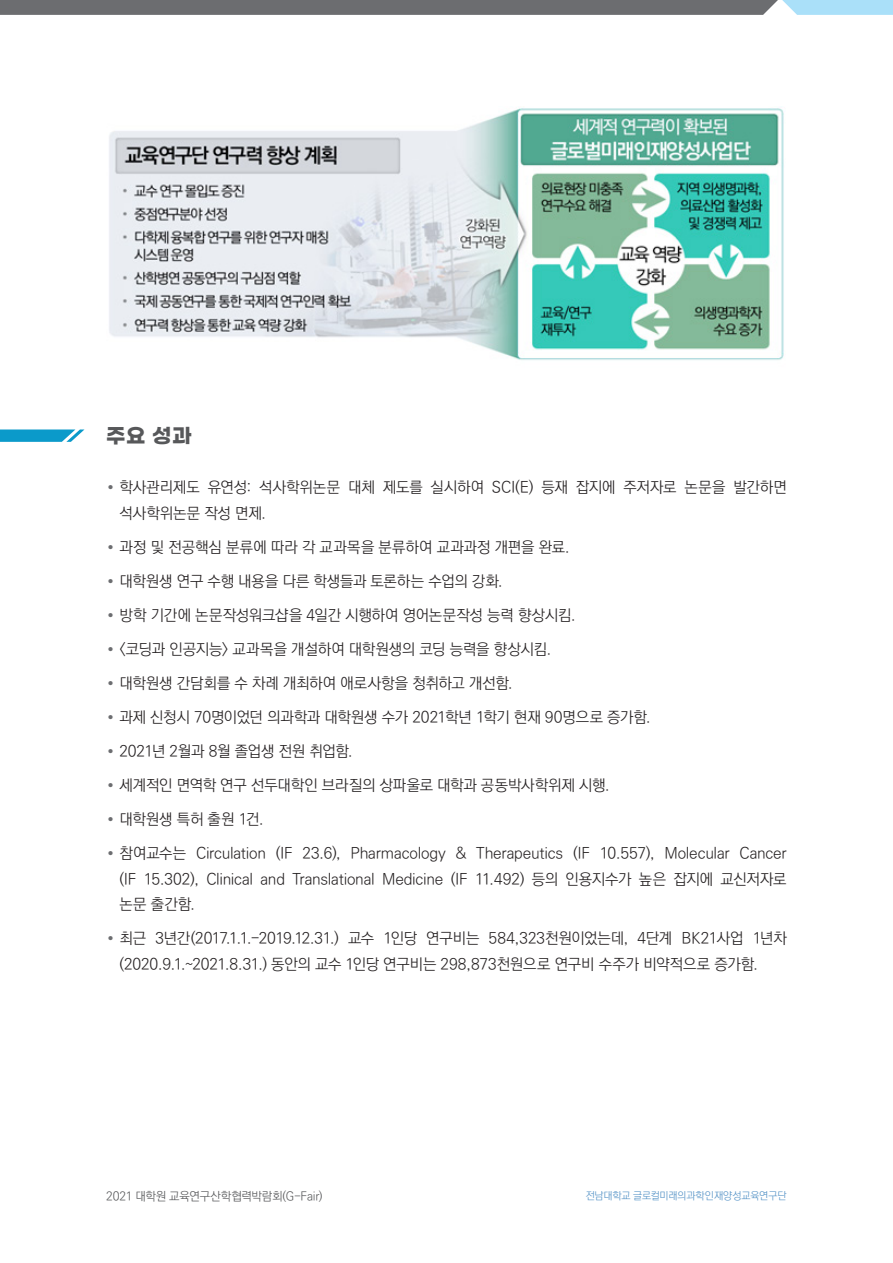
<style>
.page{position:relative;width:893px;height:1263px;background:#fff}
.page>*{position:absolute;margin:0;border:0;box-sizing:border-box;transform-origin:0 0}
.꼭지타이틀{font:700 20.25px "Gmarket Sans";color:#57585a}
.본문단락{font:300 15.3px/25.5px "Ko Pub Dotum";letter-spacing:-.01em;color:#231f20}
.본문단락-2{font:300 15.3px "Ko Pub Dotum";letter-spacing:.01em;color:#231f20}
.t1{font:300 12px "Ko Pub Dotum";letter-spacing:-.015em;color:#57585a}
.t2{font:300 10.5px "Ko Pub Dotum";letter-spacing:-.015em;color:#5794c7}
.s1{font-family:"HCR Dotum";font-weight:400;color:#6c6d70}
</style>
<div class="page">
<svg style="left:0;top:429px;width:84px;height:13px"></svg>
<svg style="left:0;top:0;width:893px;height:15px;background:#777e83"></svg>
<img style="left:109px;top:106px;width:675px;height:254px">
<p class="꼭지타이틀" style="left:106px;top:424px;width:87px">주요 성과</p>
<p class="본문단락" style="left:119px;top:476px;width:669px;text-indent:-13px"><span class="s1">•</span> 학사관리제도 유연성: 석사학위논문 대체 제도를 실시하여 SCI(E) 등재 잡지에 주저자로 논문을 발간하면 석사학위논문 작성 면제.</p>
<p class="본문단락-2" style="left:106px;top:540px;width:465px"><span class="s1">•</span> 과정 및 전공핵심 분류에 따라 각 교과목을 분류하여 교과과정 개편을 완료.</p>
<p class="본문단락" style="left:106px;top:569px;width:398px"><span class="s1">•</span> 대학원생 연구 수행 내용을 다른 학생들과 토론하는 수업의 강화.</p>
<p class="본문단락" style="left:106px;top:603px;width:471px"><span class="s1">•</span> 방학 기간에 논문작성워크샵을 4일간 시행하여 영어논문작성 능력 향상시킴.</p>
<p class="본문단락" style="left:106px;top:637px;width:447px"><span class="s1">•</span> &lt;코딩과 인공지능&gt; 교과목을 개설하여 대학원생의 코딩 능력을 향상시킴.</p>
<p class="본문단락" style="left:106px;top:671px;width:408px"><span class="s1">•</span> 대학원생 간담회를 수 차례 개최하여 애로사항을 청취하고 개선함.</p>
<p class="본문단락" style="left:106px;top:705px;width:546px"><span class="s1">•</span> 과제 신청시 70명이었던 의과학과 대학원생 수가 2021학년 1학기 현재 90명으로 증가함.</p>
<p class="본문단락" style="left:106px;top:739px;width:248px"><span class="s1">•</span> 2021년 2월과 8월 졸업생 전원 취업함.</p>
<p class="본문단락" style="left:106px;top:773px;width:505px"><span class="s1">•</span> 세계적인 면역학 연구 선두대학인 브라질의 상파울로 대학과 공동박사학위제 시행.</p>
<p class="본문단락" style="left:106px;top:807px;width:159px"><span class="s1">•</span> 대학원생 특허 출원 1건.</p>
<p class="본문단락" style="left:119px;top:841px;width:669px;text-align:justify;text-indent:-13px"><span class="s1">•</span> 참여교수는 Circulation (IF 23.6), Pharmacology &amp; Therapeutics (IF 10.557), Molecular Cancer (IF 15.302), Clinical and Translational Medicine (IF 11.492) 등의 인용지수가 높은 잡지에 교신저자로 논문 출간함.</p>
<p class="본문단락" style="left:119px;top:926px;width:669px;text-indent:-13px"><span class="s1">•</span> 최근 3년간(2017.1.1.-2019.12.31.) 교수 1인당 연구비는 584,323천원이었는데, 4단계 BK21사업 1년차 (2020.9.1.~2021.8.31.) 동안의 교수 1인당 연구비는 298,873천원으로 연구비 수주가 비약적으로 증가함.</p>
<p class="t1" style="left:106px;top:1191px;width:218px">2021 대학원 교육연구산학협력박람회(G-Fair)</p>
<p class="t2" style="left:586px;top:1191px;width:202px">전남대학교 글로컬미래의과학인재양성교육연구단</p>
</div>
